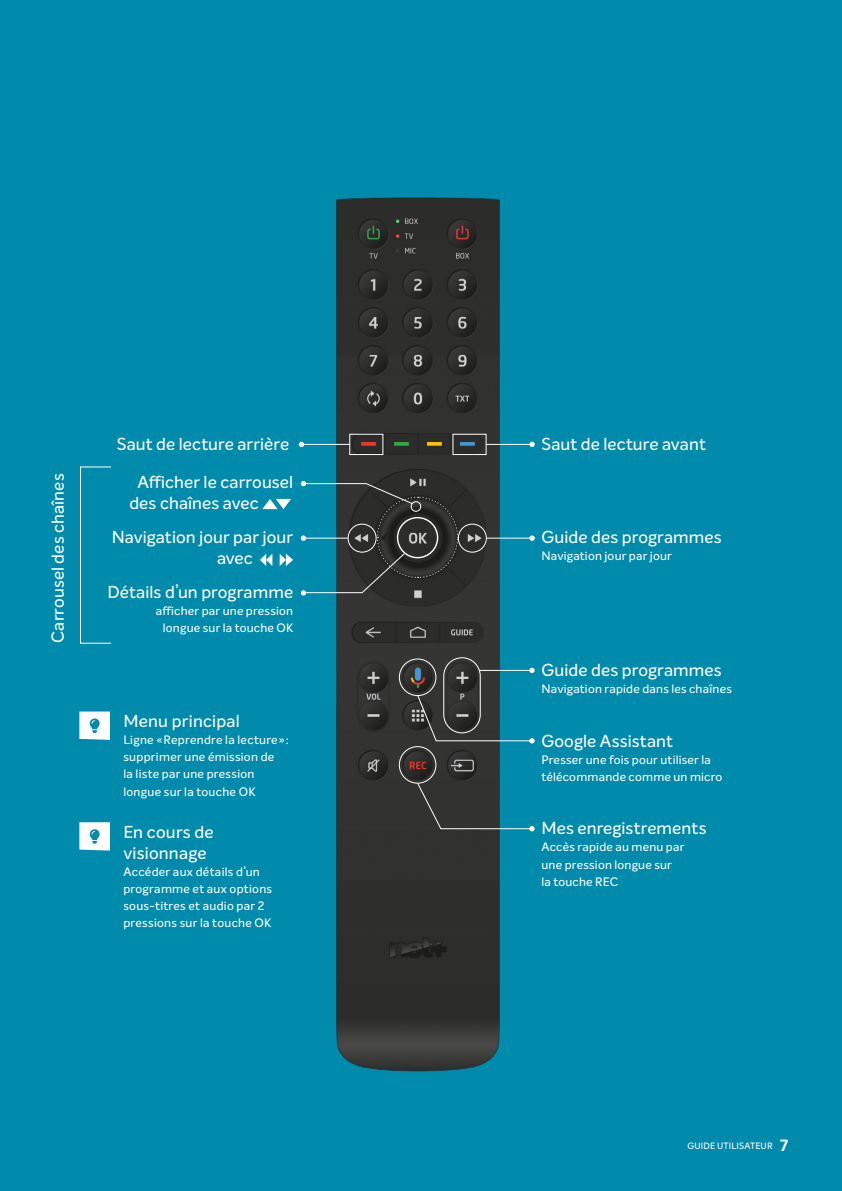
<style>
.page{position:relative;width:842px;height:1191px;background:#008aac}
.page>*{position:absolute;margin:0;border:0;box-sizing:border-box;transform-origin:0 0}
.t1{font:500 17px "Intelo Alt";letter-spacing:.005em;color:#fff}
.t2{font:500 12px/17.2px "Intelo Alt";letter-spacing:.02em;color:#fff}
.t3{font:500 9px "Intelo Alt";letter-spacing:.015em;color:#fff}
.s1{font-family:"Intelo";font-weight:700;font-size:16px}
</style>
<div class="page">
<img style="left:331px;top:198px;width:171px;height:874px">
<svg style="left:280px;top:554px;width:13px;height:12px"></svg>
<svg style="left:260px;top:553px;width:12px;height:13px"></svg>
<svg style="left:262px;top:499px;width:29px;height:10px"></svg>
<svg style="left:79px;top:711px;width:31px;height:29px"></svg>
<svg style="left:79px;top:822px;width:31px;height:28px"></svg>
<div style="left:458px;top:523px;width:29px;height:29px;border:1px solid #fff;border-radius:50%"></div>
<hr style="left:486px;top:537px;width:46px;height:1px;background:#fff">
<svg style="left:529px;top:535px;width:6px;height:6px"></svg>
<hr style="left:486px;top:444px;width:46px;height:1px;background:#fff">
<svg style="left:529px;top:442px;width:6px;height:5px"></svg>
<hr style="left:479px;top:670px;width:53px;height:1px;background:#fff">
<svg style="left:529px;top:667px;width:6px;height:6px"></svg>
<svg style="left:416px;top:694px;width:119px;height:49px"></svg>
<svg style="left:416px;top:782px;width:119px;height:49px"></svg>
<div style="left:399px;top:658px;width:37px;height:38px;border:1px solid #fff;border-radius:50%"></div>
<div style="left:443px;top:657px;width:38px;height:76px;border:1px solid #fff;border-radius:18px"></div>
<div style="left:399px;top:746px;width:37px;height:37px;border:1px solid #fff;border-radius:50%"></div>
<svg style="left:349px;top:433px;width:35px;height:22px"></svg>
<svg style="left:452px;top:433px;width:35px;height:22px"></svg>
<hr style="left:301px;top:444px;width:49px;height:1px;background:#fff">
<svg style="left:299px;top:442px;width:5px;height:5px"></svg>
<svg style="left:301px;top:481px;width:158px;height:114px"></svg>
<hr style="left:80px;top:466px;width:1px;height:177px;background:#fff">
<hr style="left:80px;top:466px;width:31px;height:1px;background:#fff">
<hr style="left:80px;top:642px;width:31px;height:1px;background:#fff">
<p class="t1" style="left:117px;top:433px;width:174px">Saut de lecture arrière</p>
<p class="t1" style="left:541px;top:433px;width:166px">Saut de lecture avant</p>
<p class="t1" style="left:47px;top:643px;width:171px;rotate:-90deg">Carrousel des chaînes</p>
<p class="t1" style="left:137px;top:471px;width:157px">Afficher le carrousel</p>
<p class="t1" style="left:129px;top:492px;width:131px">des chaînes avec</p>
<p class="t1" style="left:112px;top:526px;width:183px">Navigation jour par jour</p>
<p class="t1" style="left:217px;top:547px;width:37px">avec</p>
<p class="t1" style="left:107px;top:581px;width:187px">Détails d’un programme</p>
<p class="t2" style="left:156px;top:602px;width:139px">afficher par une pression</p>
<p class="t2" style="left:163px;top:619px;width:132px">longue sur la touche OK</p>
<p class="t1" style="left:123px;top:710px;width:118px">Menu principal</p>
<p class="t2" style="left:123px;top:731px;width:167px">Ligne « Reprendre la lecture » : supprimer une émission de</p>
<p class="t2" style="left:123px;top:765px;width:133px">la liste par une pression</p>
<p class="t2" style="left:123px;top:783px;width:134px">longue sur la touche OK</p>
<p class="t1" style="left:123px;top:821px;width:92px">En cours de</p>
<p class="t1" style="left:123px;top:842px;width:85px">visionnage</p>
<p class="t2" style="left:123px;top:863px;width:138px">Accéder aux détails d’un</p>
<p class="t2" style="left:123px;top:880px;width:150px">programme et aux options sous-titres et audio par 2 pressions sur la touche OK</p>
<p class="t1" style="left:541px;top:526px;width:182px">Guide des programmes</p>
<p class="t2" style="left:541px;top:547px;width:132px">Navigation jour par jour</p>
<p class="t1" style="left:541px;top:659px;width:182px">Guide des programmes</p>
<p class="t2" style="left:541px;top:680px;width:192px">Navigation rapide dans les chaînes</p>
<p class="t1" style="left:541px;top:730px;width:133px">Google Assistant</p>
<p class="t2" style="left:541px;top:751px;width:171px">Presser une fois pour utiliser la</p>
<p class="t2" style="left:541px;top:768px;width:182px">télécommande comme un micro</p>
<p class="t1" style="left:541px;top:817px;width:167px">Mes enregistrements</p>
<p class="t2" style="left:541px;top:838px;width:144px">Accès rapide au menu par</p>
<p class="t2" style="left:541px;top:855px;width:132px">une pression longue sur</p>
<p class="t2" style="left:541px;top:873px;width:78px">la touche REC</p>
<p class="t3" style="left:687px;top:1140px;width:102px">GUIDE UTILISATEUR <span class="s1">7</span></p>
</div>
